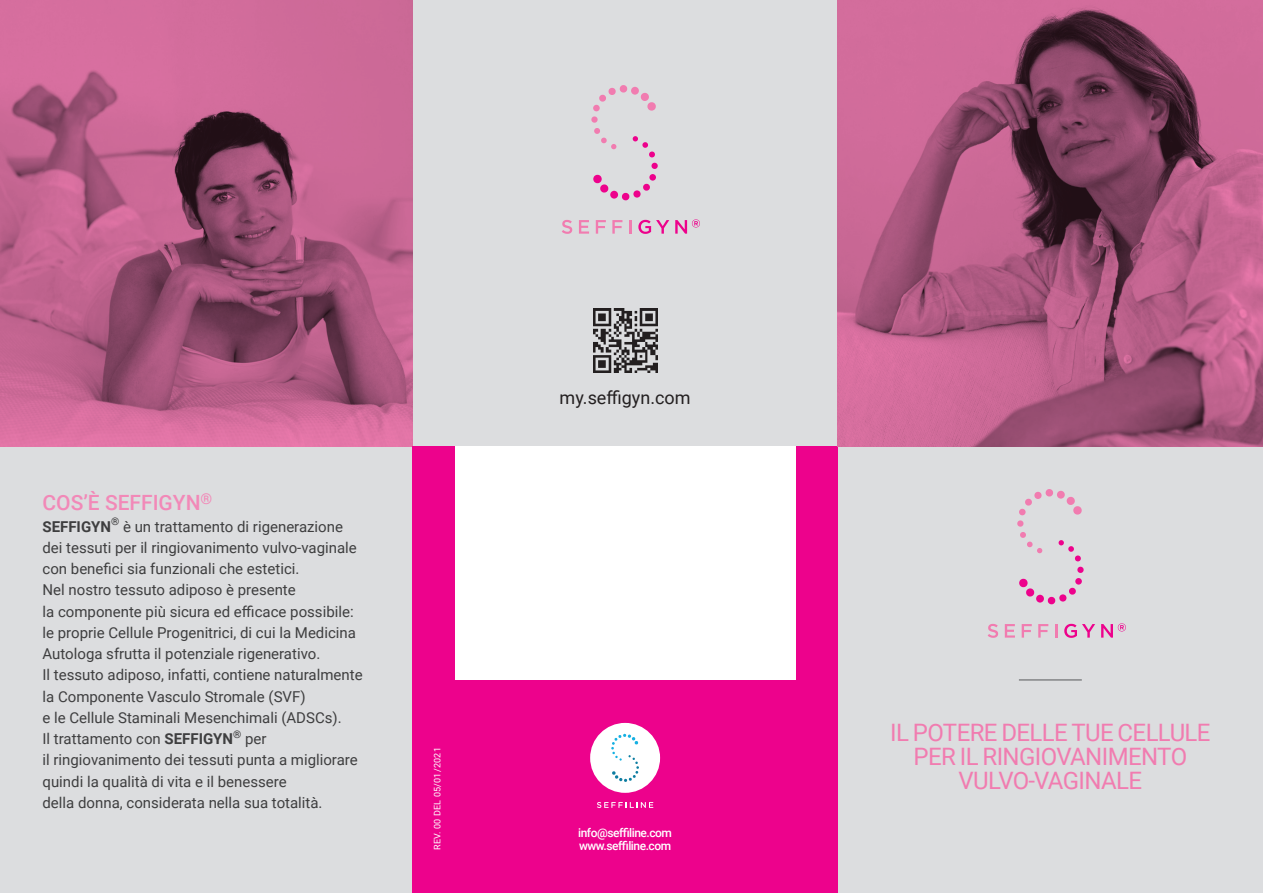
<style>
.page{position:relative;width:1263px;height:893px;background:#dcdddf}
.page>*{position:absolute;margin:0;border:0;box-sizing:border-box;transform-origin:0 0}
.t1{font:24px "Roboto";letter-spacing:-.025em;color:#f17cb0}
.t2{font:500 21px "Roboto";color:#f289b8}
.t3{font:18px "Roboto";color:#231f20}
.t4{font:15px/21.3px "Roboto";color:#3e3e3f}
.t5{font:500 12px "Roboto";letter-spacing:-.04em;color:#fff}
.t6{font:9px "Roboto";letter-spacing:.035em;color:#fff}
.s1{font-weight:700}
</style>
<div class="page">
<img style="left:593px;top:308px;width:64px;height:64px">
<img style="left:0;top:0;width:412px;height:446px">
<hr style="left:1019px;top:679px;width:63px;height:1px;background:#57585a">
<div style="left:412px;top:446px;width:426px;height:447px;background:#ed028c"></div>
<div style="left:455px;top:446px;width:340px;height:234px;background:#fff"></div>
<div style="left:590px;top:723px;width:70px;height:70px;background:#fff;border-radius:50%"></div>
<svg style="left:611px;top:734px;width:28px;height:48px"></svg>
<svg style="left:597px;top:802px;width:56px;height:6px"></svg>
<img style="left:838px;top:0;width:425px;height:446px">
<div style="left:1057px;top:491px;width:8px;height:8px;background:#f17cb0;border-radius:50%"></div>
<svg style="left:1025px;top:489px;width:28px;height:17px"></svg>
<div style="left:1019px;top:509px;width:7px;height:6px;background:#f17cb0;border-radius:50%"></div>
<svg style="left:1017px;top:520px;width:25px;height:33px"></svg>
<svg style="left:1066px;top:496px;width:16px;height:19px"></svg>
<div style="left:1036px;top:595px;width:8px;height:8px;background:#ed028c;border-radius:50%"></div>
<svg style="left:1047px;top:587px;width:29px;height:18px"></svg>
<div style="left:1075px;top:578px;width:7px;height:7px;background:#ed028c;border-radius:50%"></div>
<svg style="left:1058px;top:540px;width:26px;height:33px"></svg>
<svg style="left:1019px;top:578px;width:16px;height:19px"></svg>
<svg style="left:988px;top:624px;width:10px;height:14px"></svg>
<svg style="left:1005px;top:624px;width:10px;height:14px"></svg>
<svg style="left:1022px;top:624px;width:10px;height:14px"></svg>
<svg style="left:1038px;top:624px;width:10px;height:14px"></svg>
<svg style="left:1055px;top:624px;width:2px;height:14px"></svg>
<svg style="left:1064px;top:624px;width:31px;height:14px"></svg>
<svg style="left:1101px;top:623px;width:25px;height:15px"></svg>
<div style="left:631px;top:87px;width:8px;height:8px;background:#f17cb0;border-radius:50%"></div>
<svg style="left:599px;top:85px;width:29px;height:17px"></svg>
<div style="left:593px;top:105px;width:7px;height:6px;background:#f17cb0;border-radius:50%"></div>
<svg style="left:591px;top:116px;width:25px;height:33px"></svg>
<svg style="left:640px;top:93px;width:16px;height:18px"></svg>
<div style="left:610px;top:191px;width:8px;height:8px;background:#ed028c;border-radius:50%"></div>
<svg style="left:621px;top:183px;width:29px;height:18px"></svg>
<div style="left:649px;top:174px;width:7px;height:7px;background:#ed028c;border-radius:50%"></div>
<svg style="left:633px;top:136px;width:25px;height:33px"></svg>
<svg style="left:593px;top:174px;width:16px;height:19px"></svg>
<svg style="left:562px;top:220px;width:10px;height:14px"></svg>
<svg style="left:579px;top:220px;width:10px;height:14px"></svg>
<svg style="left:596px;top:220px;width:10px;height:14px"></svg>
<svg style="left:612px;top:220px;width:10px;height:14px"></svg>
<svg style="left:629px;top:220px;width:2px;height:14px"></svg>
<svg style="left:638px;top:220px;width:31px;height:14px"></svg>
<svg style="left:675px;top:219px;width:25px;height:15px"></svg>
<p class="t2" style="left:43px;top:488px;width:171px">COS’È SEFFIGYN<sup>®</sup></p>
<p class="t4" style="left:43px;top:515px;width:302px"><span class="s1">SEFFIGYN</span><sup>®</sup> è un trattamento di rigenerazione</p>
<p class="t4" style="left:43px;top:536px;width:316px">dei tessuti per il ringiovanimento vulvo-vaginale con benefici sia funzionali che estetici.</p>
<p class="t4" style="left:43px;top:579px;width:255px">Nel nostro tessuto adiposo è presente</p>
<p class="t4" style="left:43px;top:600px;width:315px">la componente più sicura ed efficace possibile: le proprie Cellule Progenitrici, di cui la Medicina<br>Autologa sfrutta il potenziale rigenerativo.</p>
<p class="t4" style="left:43px;top:664px;width:322px">Il tessuto adiposo, infatti, contiene naturalmente la Componente Vasculo Stromale (SVF)</p>
<p class="t4" style="left:43px;top:706px;width:301px">e le Cellule Staminali Mesenchimali (ADSCs).</p>
<p class="t4" style="left:43px;top:728px;width:225px">Il trattamento con <span class="s1">SEFFIGYN</span><sup>®</sup> per</p>
<p class="t4" style="left:43px;top:749px;width:317px">il ringiovanimento dei tessuti punta a migliorare quindi la qualità di vita e il benessere</p>
<p class="t4" style="left:43px;top:791px;width:282px">della donna, considerata nella sua totalità.</p>
<p class="t6" style="left:431px;top:850px;width:105px;rotate:-90deg">REV. 00 DEL 05/01/2021</p>
<p class="t3" style="left:560px;top:385px;width:133px">my.seffigyn.com</p>
<p class="t5" style="left:578px;top:824px;width:95px">info@seffiline.com</p>
<p class="t5" style="left:579px;top:838px;width:94px">www.seffiline.com</p>
<p class="t1" style="left:890px;top:715px;width:322px">IL POTERE DELLE TUE CELLULE</p>
<p class="t1" style="left:913px;top:739px;width:275px">PER IL RINGIOVANIMENTO</p>
<p class="t1" style="left:958px;top:763px;width:185px">VULVO-VAGINALE</p>
</div>
